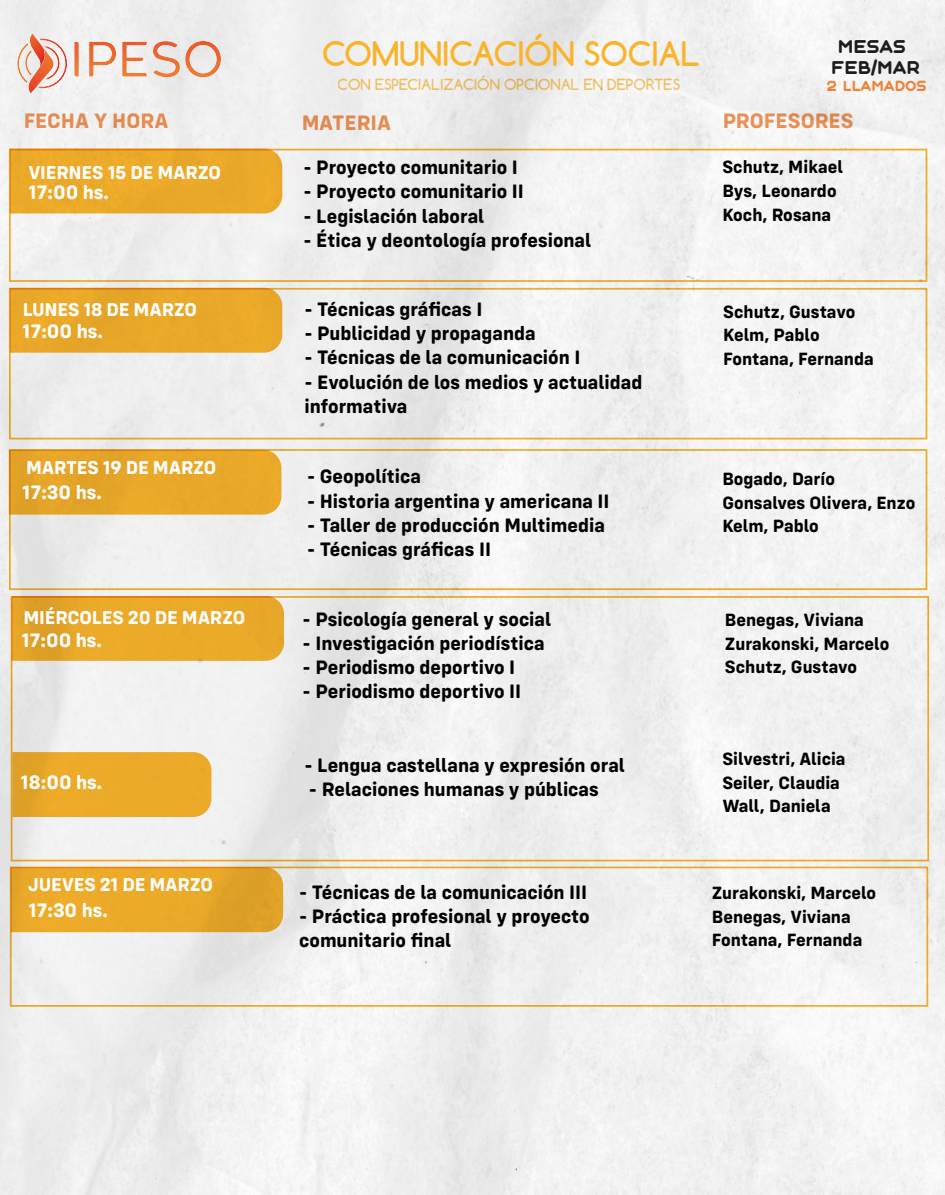
<style>
.page{position:relative;width:945px;height:1195px;background:#fff}
.page>*{position:absolute;margin:0;border:0;box-sizing:border-box;transform-origin:0 0}
.t1{font:700 32.02px "Comfortaa";color:#f9b42c}
.t2{font:700 21.7px "Config Rounded";color:#f29458}
.t3{font:700 20.12px/24.2px "Config Rounded";color:#000}
.t4{font:700 20.12px "Config Rounded";color:#fff}
.t5{font:700 19.25px "Config Rounded";letter-spacing:-.01em;color:#fff}
.t6{font:700 18.38px/23.6px "Config Rounded";color:#000}
.t7{font:17.24px/20.7px "Aqum";color:#1d1e1c;text-align:center}
.t8{font:700 14.53px "Comfortaa";color:#f9b42c}
.t9{font:13.74px "Aqum";color:#f08237}
</style>
<div class="page">
<img style="left:0;top:0;width:945px;height:1194px">
<div style="left:9px;top:288px;width:918px;height:151px;border:2px solid #f9b42c"></div>
<div style="left:10px;top:288px;width:272px;height:64px;background:#e9a829"></div>
<div style="left:9px;top:149px;width:918px;height:133px;border:2px solid #f9b42c"></div>
<div style="left:10px;top:149px;width:272px;height:64px;background:#ebaa29"></div>
<svg style="left:17px;top:34px;width:50px;height:60px"></svg>
<svg style="left:74px;top:42px;width:5px;height:35px"></svg>
<svg style="left:89px;top:42px;width:27px;height:35px"></svg>
<svg style="left:122px;top:42px;width:25px;height:35px"></svg>
<svg style="left:153px;top:41px;width:68px;height:36px"></svg>
<div style="left:9px;top:449px;width:918px;height:141px;border:2px solid #f9b42c"></div>
<div style="left:11px;top:596px;width:918px;height:265px;border:2px solid #f9b42c"></div>
<svg style="left:12px;top:596px;width:272px;height:64px"></svg>
<svg style="left:13px;top:752px;width:198px;height:65px"></svg>
<div style="left:10px;top:866px;width:918px;height:140px;border:2px solid #f9b42c"></div>
<svg style="left:11px;top:867px;width:272px;height:65px"></svg>
<svg style="left:9px;top:450px;width:272px;height:64px"></svg>
<h1 class="t1" style="left:322px;top:36px;width:379px">COMUNICACIÓN SOCIAL</h1>
<p class="t8" style="left:338px;top:76px;width:344px">CON ESPECIALIZACIÓN OPCIONAL EN DEPORTES</p>
<p class="t7" style="left:831px;top:36px;width:90px">MESAS<br>FEB/MAR</p>
<p class="t9" style="left:827px;top:79px;width:101px">2 LLAMADOS</p>
<p class="t2" style="left:23px;top:109px;width:147px">FECHA Y HORA</p>
<p class="t2" style="left:301px;top:111px;width:91px">MATERIA</p>
<p class="t2" style="left:722px;top:109px;width:133px">PROFESORES</p>
<p class="t5" style="left:28px;top:162px;width:194px">VIERNES 15 DE MARZO</p>
<p class="t4" style="left:28px;top:181px;width:82px">17:00 hs.</p>
<p class="t5" style="left:23px;top:299px;width:176px">LUNES 18 DE MARZO</p>
<p class="t4" style="left:22px;top:320px;width:82px">17:00 hs.</p>
<p class="t5" style="left:26px;top:457px;width:192px">MARTES 19 DE MARZO</p>
<p class="t4" style="left:22px;top:481px;width:81px">17:30 hs.</p>
<p class="t5" style="left:23px;top:607px;width:223px">MIÉRCOLES 20 DE MARZO</p>
<p class="t4" style="left:21px;top:629px;width:82px">17:00 hs.</p>
<p class="t4" style="left:21px;top:771px;width:83px">18:00 hs.</p>
<p class="t5" style="left:28px;top:874px;width:187px">JUEVES 21 DE MARZO</p>
<p class="t4" style="left:28px;top:899px;width:81px">17:30 hs.</p>
<p class="t3" style="left:303px;top:156px;width:216px">- Proyecto comunitario I</p>
<p class="t3" style="left:303px;top:180px;width:222px">- Proyecto comunitario II</p>
<p class="t3" style="left:303px;top:204px;width:183px">- Legislación laboral</p>
<p class="t3" style="left:303px;top:228px;width:289px">- Ética y deontología profesional</p>
<p class="t3" style="left:304px;top:297px;width:180px">- Técnicas gráficas I</p>
<p class="t3" style="left:304px;top:322px;width:233px">- Publicidad y propaganda</p>
<p class="t3" style="left:304px;top:346px;width:278px">- Técnicas de la comunicación I</p>
<p class="t3" style="left:304px;top:370px;width:340px">- Evolución de los medios y actualidad informativa</p>
<p class="t3" style="left:307px;top:465px;width:116px">- Geopolítica</p>
<p class="t3" style="left:307px;top:489px;width:304px">- Historia argentina y americana II</p>
<p class="t3" style="left:307px;top:513px;width:299px">- Taller de producción Multimedia</p>
<p class="t3" style="left:307px;top:537px;width:186px">- Técnicas gráficas II</p>
<p class="t3" style="left:303px;top:607px;width:250px">- Psicología general y social</p>
<p class="t3" style="left:303px;top:631px;width:244px">- Investigación periodística</p>
<p class="t3" style="left:303px;top:655px;width:214px">- Periodismo deportivo I</p>
<p class="t3" style="left:303px;top:680px;width:220px">- Periodismo deportivo II</p>
<p class="t3" style="left:304px;top:753px;width:322px">- Lengua castellana y expresión oral</p>
<p class="t3" style="left:309px;top:777px;width:291px">- Relaciones humanas y públicas</p>
<p class="t3" style="left:299px;top:880px;width:290px">- Técnicas de la comunicación III</p>
<p class="t3" style="left:299px;top:904px;width:292px">- Práctica profesional y proyecto comunitario final</p>
<p class="t6" style="left:722px;top:155px;width:122px">Schutz, Mikael<br>Bys, Leonardo<br>Koch, Rosana</p>
<p class="t6" style="left:723px;top:300px;width:152px">Schutz, Gustavo<br>Kelm, Pablo<br>Fontana, Fernanda</p>
<p class="t6" style="left:722px;top:467px;width:194px">Bogado, Darío<br>Gonsalves Olivera, Enzo<br>Kelm, Pablo</p>
<p class="t6" style="left:725px;top:608px;width:166px">Benegas, Viviana<br>Zurakonski, Marcelo<br>Schutz, Gustavo</p>
<p class="t6" style="left:722px;top:747px;width:125px">Silvestri, Alicia<br>Seiler, Claudia<br>Wall, Daniela</p>
<p class="t6" style="left:712px;top:881px;width:166px">Zurakonski, Marcelo<br>Benegas, Viviana<br>Fontana, Fernanda</p>
</div>
